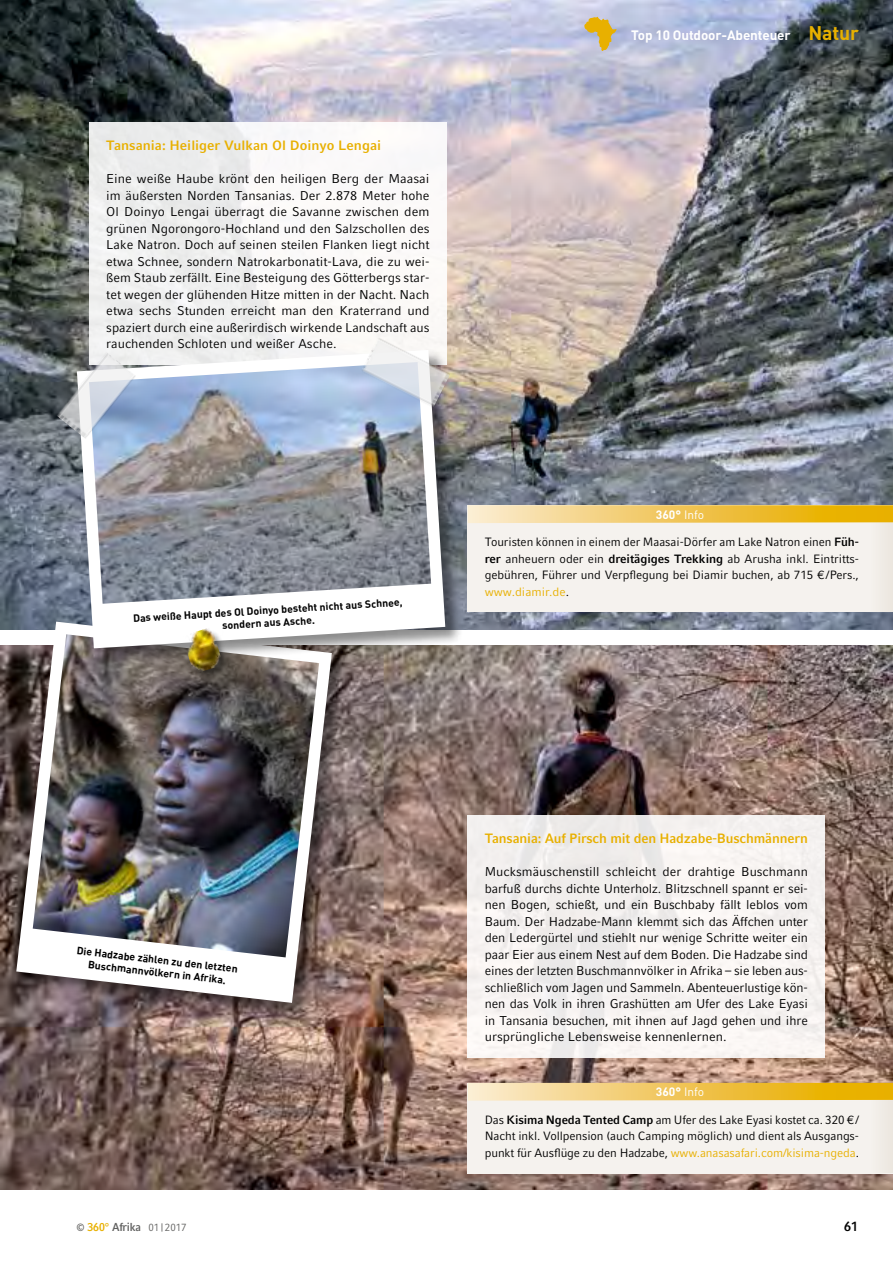
<style>
.page{position:relative;width:893px;height:1263px;background:#fff}
.page>*{position:absolute;margin:0;border:0;box-sizing:border-box;transform-origin:0 0}
.t1{font:700 13.5px "Compatil Fact LT";letter-spacing:-.01em;color:#e8b000}
.t2{font:700 13.5px "DIN";letter-spacing:-.01em;color:#fff}
.t3{font:700 13.5px "Compatil Fact LT";color:#000;scale:.93 1}
.t4{font:12.75px/16.5px "Compatil Fact LT";color:#000;text-align:justify}
.t5{font:12px/16.5px "Compatil Fact LT";letter-spacing:-.01em;color:#000;text-align:justify}
.t6{font:700 12px "DIN";color:#fff}
.t7{font:700 10.5px/12.6px "DIN";color:#000;text-align:center}
.t8{font:10.5px "Compatil Fact LT";color:#626261;scale:.93 1}
.s1{font-size:19.5px;color:#e8b000}
.s2{font-weight:400}
.s3{font-weight:700}
.s4{color:#e8b000}
.s5{font-weight:700;font-size:11.55px;color:#e8b000}
.s6{font-weight:700;font-size:11.55px}
</style>
<div class="page">
<img style="left:0;top:645px;width:893px;height:545px">
<img style="left:0;top:0;width:893px;height:629px">
<div style="left:468px;top:505px;width:425px;height:107px;background:#f5f2ee"></div>
<div style="left:859px;top:506px;width:34px;height:106px;background:#f2eee9"></div>
<div style="left:468px;top:1083px;width:425px;height:90px;background:#f5f2ee"></div>
<div style="left:859px;top:1083px;width:34px;height:90px;background:#f2eee9"></div>
<div style="left:89px;top:122px;width:357px;height:243px;background:linear-gradient(to right,#eaebec,#fffcfb)"></div>
<div style="left:468px;top:815px;width:357px;height:243px;background:#f6f2f1"></div>
<div style="left:16px;top:621px;width:333px;height:399px;background:#000;opacity:.45"></div>
<svg style="left:16px;top:622px;width:316px;height:381px"></svg>
<img style="left:33px;top:634px;width:286px;height:323px">
<div style="left:77px;top:350px;width:385px;height:316px;background:#000;opacity:.45"></div>
<svg style="left:77px;top:350px;width:368px;height:298px"></svg>
<img style="left:89px;top:362px;width:342px;height:242px">
<img style="left:359px;top:333px;width:93px;height:79px">
<img style="left:51px;top:348px;width:88px;height:93px">
<div style="left:188px;top:628px;width:41px;height:52px;background:#000;opacity:.45"></div>
<img style="left:182px;top:627px;width:41px;height:47px">
<svg style="left:468px;top:1083px;width:425px;height:18px;background:#f0c960"></svg>
<svg style="left:468px;top:505px;width:425px;height:18px;background:#f0c95f"></svg>
<svg style="left:584px;top:17px;width:33px;height:34px"></svg>
<p class="t1" style="left:106px;top:137px;width:276px">Tansania: Heiliger Vulkan Ol Doinyo Lengai</p>
<p class="t4" style="left:106px;top:170px;width:325px">Eine weiße Haube krönt den heiligen Berg der Maasai im äußersten Norden Tansanias. Der 2.878 Meter hohe Ol Doinyo Lengai überragt die Savanne zwischen dem grünen Ngorongoro-Hochland und den Salzschollen des Lake Natron. Doch auf seinen steilen Flanken liegt nicht etwa Schnee, sondern Natrokarbonatit-Lava, die zu wei&shy;ßem Staub zerfällt. Eine Besteigung des Götterbergs star&shy;tet wegen der glühenden Hitze mitten in der Nacht. Nach etwa sechs Stunden erreicht man den Kraterrand und spaziert durch eine außerirdisch wirkende Landschaft aus rauchenden Schloten und weißer Asche.</p>
<p class="t2" style="left:631px;top:27px;width:229px">Top 10 Outdoor-Abenteuer <span class="s1">Natur</span></p>
<p class="t7" style="left:133px;top:610px;width:271px;rotate:-3deg">Das weiße Haupt des Ol Doinyo besteht nicht aus Schnee, sondern aus Asche.</p>
<p class="t6" style="left:656px;top:507px;width:50px">360° <span class="s2">Info</span></p>
<p class="t5" style="left:485px;top:534px;width:376px">Touristen können in einem der Maasai-Dörfer am Lake Natron einen <span class="s3">Füh&shy;rer</span> anheuern oder ein <span class="s3">dreitägiges Trekking</span> ab Arusha inkl. Eintritts&shy;gebühren, Führer und Verpflegung bei Diamir buchen, ab 715 €/Pers., <span class="s4">www.diamir.de</span>.</p>
<p class="t7" style="left:77px;top:944px;width:163px;rotate:6deg">Die Hadzabe zählen zu den letzten<br>Buschmannvölkern in Afrika.</p>
<p class="t1" style="left:485px;top:830px;width:325px">Tansania: Auf Pirsch mit den Hadzabe-Buschmännern</p>
<p class="t4" style="left:485px;top:863px;width:325px">Mucksmäuschenstill schleicht der drahtige Buschmann barfuß durchs dichte Unterholz. Blitzschnell spannt er sei&shy;nen Bogen, schießt, und ein Buschbaby fällt leblos vom Baum. Der Hadzabe-Mann klemmt sich das Äffchen unter den Ledergürtel und stiehlt nur wenige Schritte weiter ein paar Eier aus einem Nest auf dem Boden. Die Hadzabe sind eines der letzten Buschmannvölker in Afrika – sie leben aus&shy;schließlich vom Jagen und Sammeln. Abenteuerlustige kön&shy;nen das Volk in ihren Grashütten am Ufer des Lake Eyasi in Tansania besuchen, mit ihnen auf Jagd gehen und ihre ursprüngliche Lebensweise kennenlernen.</p>
<p class="t6" style="left:656px;top:1084px;width:50px">360° <span class="s2">Info</span></p>
<p class="t5" style="left:485px;top:1111px;width:376px">Das <span class="s3">Kisima Ngeda Tented Camp</span> am Ufer des Lake Eyasi kostet ca. 320 €/ Nacht inkl. Vollpension (auch Camping möglich) und dient als Ausgangs&shy;punkt für Ausflüge zu den Hadzabe, <span class="s4">www.anasasafari.com/kisima-ngeda</span>.</p>
<p class="t8" style="left:77px;top:1221px;width:120px"><span class="s3">©</span> <span class="s5">360°</span> <span class="s6">Afrika</span> 01|2017</p>
<p class="t3" style="left:844px;top:1218px;width:17px">61</p>
</div>
